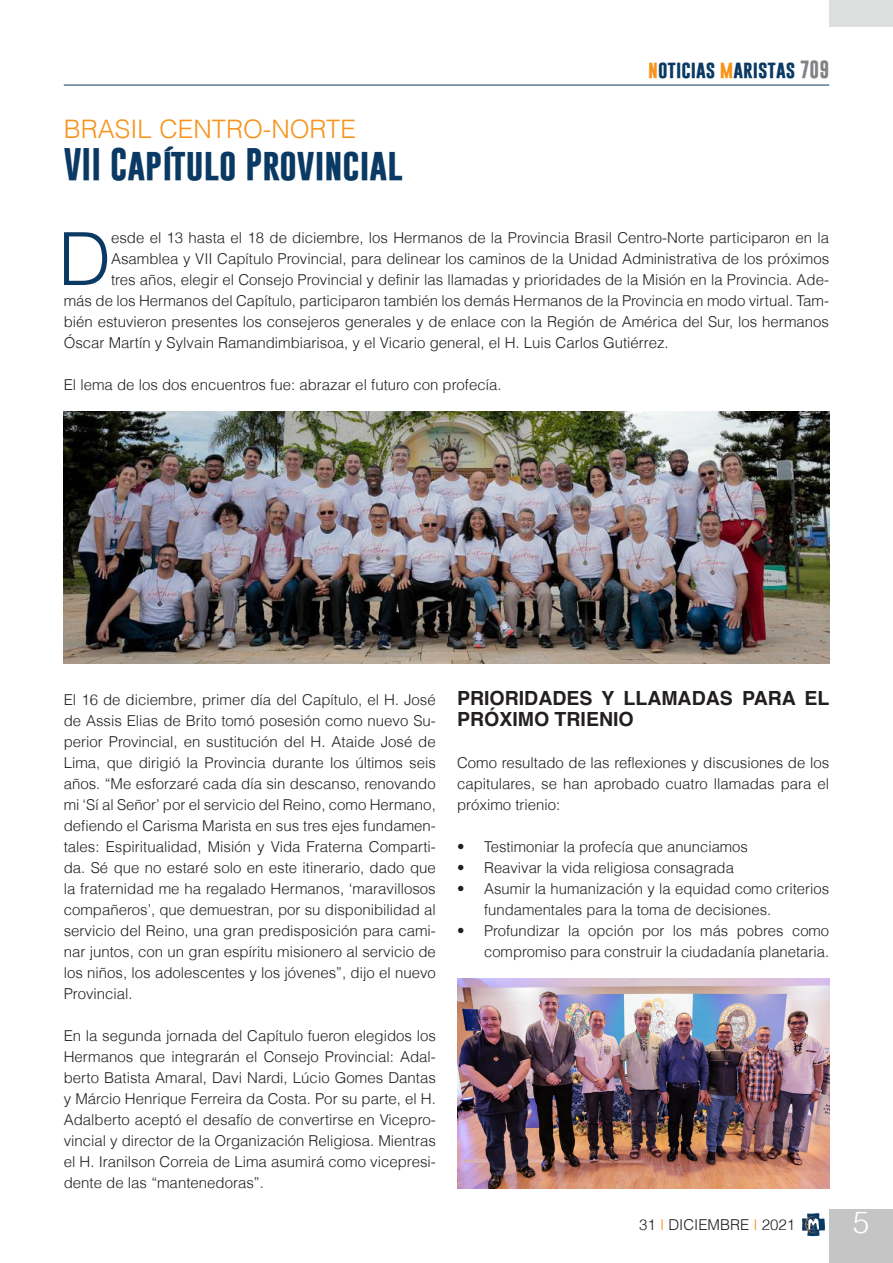
<style>
.page{position:relative;width:893px;height:1263px;background:#fff}
.page>*{position:absolute;margin:0;border:0;box-sizing:border-box;transform-origin:0 0}
.Testo_normal{font:300 73.35px "Helvetica";color:#0a3963}
.Titolo{font:700 33px "Gobold";color:#0a3963}
.t1{font:300 30px "Helvetica";color:#fff}
.Titolo_piccolo{font:300 25.5px "Helvetica";color:#f7931d}
.Testo_normal-2{font:700 19.5px/21px "Helvetica";color:#231f20}
.t2{font:700 18px "Gobold";color:#0a3963}
.Testo_normal-3{font:300 15px/21px "Helvetica";color:#231f20;text-align:justify}
.s1{color:#f7931d}
.s2{color:#808285}
</style>
<div class="page">
<div style="left:829px;top:1209px;width:64px;height:54px;background:#c4c5c4"></div>
<hr style="left:64px;top:85px;width:765px;height:1px;background:#0a3963">
<svg style="left:802px;top:1213px;width:23px;height:23px"></svg>
<div style="left:829px;top:0;width:64px;height:27px;background:#dddede"></div>
<img style="left:64px;top:411px;width:765px;height:252px">
<img style="left:457px;top:978px;width:372px;height:210px">
<p class="Titolo_piccolo" style="left:64px;top:113px;width:294px">BRASIL CENTRO-NORTE</p>
<p class="Titolo" style="left:64px;top:143px;width:340px">VII Capítulo Provincial</p>
<p class="t2" style="left:648px;top:57px;width:182px"><span class="s1">n</span>oticias <span class="s1">m</span>aristas <span class="s2">709</span></p>
<p class="Testo_normal" style="left:58px;top:213px;width:54px">D</p>
<p class="Testo_normal-3" style="left:111px;top:227px;width:720px">esde el 13 hasta el 18 de diciembre, los Hermanos de la Provincia Brasil Centro-Norte participaron en la</p>
<p class="Testo_normal-3" style="left:111px;top:248px;width:720px">Asamblea y VII Capítulo Provincial, para delinear los caminos de la Unidad Administrativa de los próximos</p>
<p class="Testo_normal-3" style="left:111px;top:269px;width:720px">tres años, elegir el Consejo Provincial y definir las llamadas y prioridades de la Misión en la Provincia. Ade-</p>
<p class="Testo_normal-3" style="left:64px;top:290px;width:767px">más de los Hermanos del Capítulo, participaron también los demás Hermanos de la Provincia en modo virtual. Tam-</p>
<p class="Testo_normal-3" style="left:64px;top:311px;width:767px">bién estuvieron presentes los consejeros generales y de enlace con la Región de América del Sur, los hermanos</p>
<p class="Testo_normal-3" style="left:64px;top:332px;width:606px">Óscar Martín y Sylvain Ramandimbiarisoa, y el Vicario general, el H. Luis Carlos Gutiérrez.</p>
<p class="Testo_normal-3" style="left:64px;top:374px;width:439px">El lema de los dos encuentros fue: abrazar el futuro con profecía.</p>
<p class="Testo_normal-3" style="left:64px;top:689px;width:374px">El 16 de diciembre, primer día del Capítulo, el H. José de Assis Elias de Brito tomó posesión como nuevo Su&shy;perior Provincial, en sustitución del H. Ataide José de Lima, que dirigió la Provincia durante los últimos seis años. “Me esforzaré cada día sin descanso, renovando mi ‘Sí al Señor’ por el servicio del Reino, como Hermano, defiendo el Carisma Marista en sus tres ejes fundamen&shy;tales: Espiritualidad, Misión y Vida Fraterna Comparti&shy;da. Sé que no estaré solo en este itinerario, dado que la fraternidad me ha regalado Hermanos, ‘maravillosos compañeros’, que demuestran, por su disponibilidad al servicio del Reino, una gran predisposición para cami&shy;nar juntos, con un gran espíritu misionero al servicio de los niños, los adolescentes y los jóvenes”, dijo el nuevo Provincial.</p>
<p class="Testo_normal-3" style="left:64px;top:1025px;width:374px">En la segunda jornada del Capítulo fueron elegidos los Hermanos que integrarán el Consejo Provincial: Adal&shy;berto Batista Amaral, Davi Nardi, Lúcio Gomes Dantas y Márcio Henrique Ferreira da Costa. Por su parte, el H.<br>Adalberto aceptó el desafío de convertirse en Vicepro&shy;vincial y director de la Organización Religiosa. Mientras el H. Iranilson Correia de Lima asumirá como vicepresi&shy;dente de las “mantenedoras”.</p>
<p class="Testo_normal-2" style="left:457px;top:688px;width:374px">PRIORIDADES Y LLAMADAS PARA EL<br>PRÓXIMO TRIENIO</p>
<p class="Testo_normal-3" style="left:457px;top:752px;width:374px">Como resultado de las reflexiones y discusiones de los capitulares, se han aprobado cuatro llamadas para el próximo trienio:</p>
<p class="Testo_normal-3" style="left:457px;top:836px;width:292px">• Testimoniar la profecía que anunciamos</p>
<p class="Testo_normal-3" style="left:457px;top:857px;width:278px">• Reavivar la vida religiosa consagrada</p>
<p class="Testo_normal-3" style="left:484px;top:878px;width:346px;text-indent:-27px">• Asumir la humanización y la equidad como criterios fundamentales para la toma de decisiones.</p>
<p class="Testo_normal-3" style="left:457px;top:920px;width:374px;text-align:right">• Profundizar la opción por los más pobres como compromiso para construir la ciudadanía planetaria.</p>
<p class="Testo_normal-3" style="left:639px;top:1214px;width:157px">31 <span class="s1">I</span> DICIEMBRE <span class="s1">I</span> 2021</p>
<h3 class="t1" style="left:853px;top:1204px;width:18px">5</h3>
</div>
